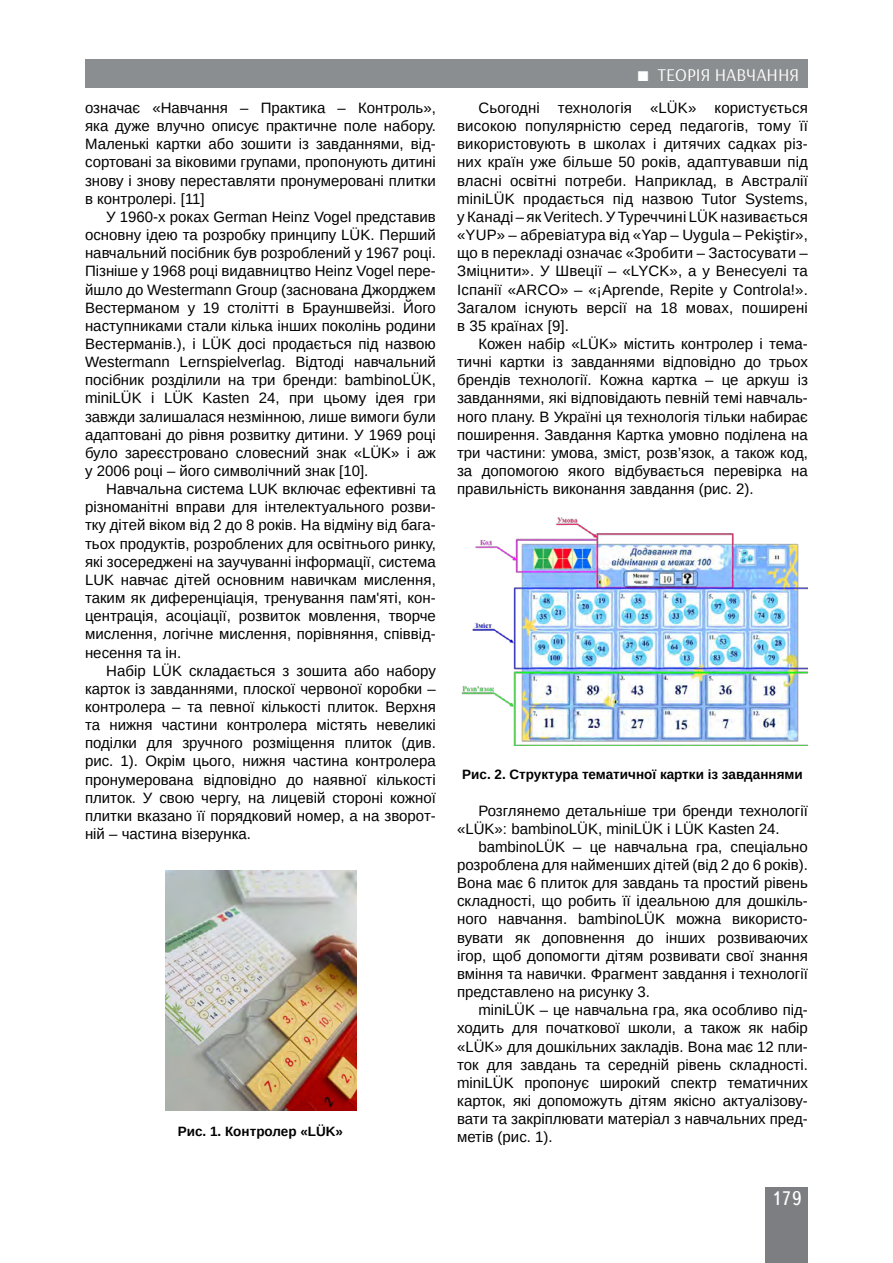
<style>
.page{position:relative;width:893px;height:1263px;background:#fff}
.page>*{position:absolute;margin:0;border:0;box-sizing:border-box;transform-origin:0 0}
.t1{font:19.5px "Ukrainian Text";color:#fff}
.t2{font:18px "Arsenal";color:#fff}
.t3{font:15px/18.1px "Arimo";color:#000;text-align:justify}
.t4{font:700 13.5px "Arimo";color:#000}
</style>
<div class="page">
<div style="left:765px;top:1187px;width:43px;height:76px;background:#7d7e81"></div>
<div style="left:85px;top:60px;width:723px;height:28px;background:#8b8e90"></div>
<img style="left:165px;top:870px;width:191px;height:240px">
<img style="left:461px;top:517px;width:347px;height:229px">
<p class="t3" style="left:85px;top:99px;width:352px">означає «Н авчання – Практика – Контроль», яка дуже влучно описує практичне поле набору.<br>М аленькі картки або зошити із завданнями, від&shy;сортовані за віковими групами, пропонують дитині знову і знову переставляти пронумеровані плитки в контролері. [11]</p>
<p class="t3" style="left:85px;top:208px;width:352px;text-indent:21px">У 1960-х роках German Heinz Vogel представив основну ідею та розробку принципу LÜK. Перший навчальний посібник був розроблений у 1967 році.<br>Пізніше у 1968 році видавництво Heinz Vogel пере&shy;йшло до Westermann Group (заснована Джорджем Вестерманом у 19 столітті в Брауншвейзі. Його наступниками стали кілька інших поколінь родини Вестерманів.), і LÜK досі продається під назвою Westermann Lernspielverlag. Відтоді навчальний посібник розділили на три бренди: bambinoLÜK, miniLÜK і LÜK Kasten 24, при цьому ідея гри завжди залишалася незмінною, лише вимоги були адаптовані до рівня розвитку дитини. У 1969 році було зареєстровано словесний знак «LÜK» і аж у 2006 році – його символічний знак [10].</p>
<p class="t3" style="left:85px;top:480px;width:352px;text-indent:21px">Навчальна система LUK включає ефективні та різноманітні вправи для інтелектуального розви&shy;тку дітей віком від 2 до 8 років. Н а відміну від бага&shy;тьох продуктів, розроблених для освітнього ринку, які зосереджені на заучуванні інформації, система LUK навчає дітей основним навичкам мислення, таким як диференціація, тренування пам'яті, кон&shy;центрація, асоціації, розвиток мовлення, творче мислення, логічне мислення, порівняння, співвід&shy;несення та ін.</p>
<p class="t3" style="left:85px;top:661px;width:352px;text-indent:21px">Н абір LÜK складається з зошита або набору карток із завданнями, плоскої червоної коробки – контролера – та певної кількості плиток. Верхня та нижня частини контролера містять невеликі поділки для зручного розміщення плиток (див. рис. 1). Окрім цього, нижня частина контролера пронумерована відповідно до наявної кількості плиток. У свою чергу, на лицевій стороні кожної плитки вказано її порядковий номер, а на зворот&shy;ній – частина візерунка.</p>
<p class="t4" style="left:178px;top:1122px;width:167px">Рис. 1. Контролер «LÜK»</p>
<p class="t2" style="left:658px;top:64px;width:143px">Теорія навчання</p>
<p class="t3" style="left:457px;top:99px;width:352px;text-indent:21px">Сьогодні технологія «LÜK» користується високою популярністю серед педагогів, тому її використовують в школах і дитячих садках різ&shy;них країн уже більше 50 років, адаптувавши під власні освітні потреби. Н априклад, в Австралії miniLÜK продається під назвою Tutor Systems, у Канаді – як Veritech. У Туреччині LÜK називається «YUP» – абревіатура від «Yap – Uygula – Pekiştir», що в перекладі означає «Зробити – Застосувати – Зміцнити». У Швеції – «LYCK», а у Венесуелі та І спанії «ARCO» – «¡Aprende, Repite y Controla!».<br>Загалом існують версії на 18 мовах, поширені в 35 країнах [9].</p>
<p class="t3" style="left:457px;top:335px;width:352px;text-indent:21px">Кожен набір «LÜK» містить контролер і тема&shy;тичні картки із завданнями відповідно до трьох брендів технології. Кожна картка – це аркуш із завданнями, які відповідають певній темі навчаль&shy;ного плану. В Україні ця технологія тільки набирає поширення. Завдання Картка умовно поділена на три частини: умова, зміст, розв’язок, а також код, за допомогою якого відбувається перевірка на правильність виконання завдання (рис. 2).</p>
<p class="t4" style="left:462px;top:765px;width:342px">Рис. 2. Структура тематичної картки із завданнями</p>
<p class="t3" style="left:457px;top:801px;width:352px;text-indent:21px">Розглянемо детальніше три бренди технології «LÜK»: bambinoLÜK, miniLÜK і LÜK Kasten 24.</p>
<p class="t3" style="left:457px;top:838px;width:352px;text-indent:21px">bambinoLÜK – це навчальна гра, спеціально розроблена для найменших дітей (від 2 до 6 років).<br>Вона має 6 плиток для завдань та простий рівень складності, що робить її ідеальною для дошкіль&shy;ного навчання. bambinoLÜK можна використо&shy;вувати як доповнення до інших розвиваючих ігор, щоб допомогти дітям розвивати свої знання вміння та навички. Фрагмент завдання і технології представлено на рисунку 3.</p>
<p class="t3" style="left:457px;top:1001px;width:352px;text-indent:21px">miniLÜK – це навчальна гра, яка особливо під&shy;ходить для початкової школи, а також як набір «LÜK» для дошкільних закладів. Вона має 12 пли&shy;ток для завдань та середній рівень складності. miniLÜK пропонує широкий спектр тематичних карток, які допоможуть дітям якісно актуалізову&shy;вати та закріплювати матеріал з навчальних пред&shy;метів (рис. 1).</p>
<h1 class="t1" style="left:771px;top:1188px;width:32px">179</h1>
</div>
